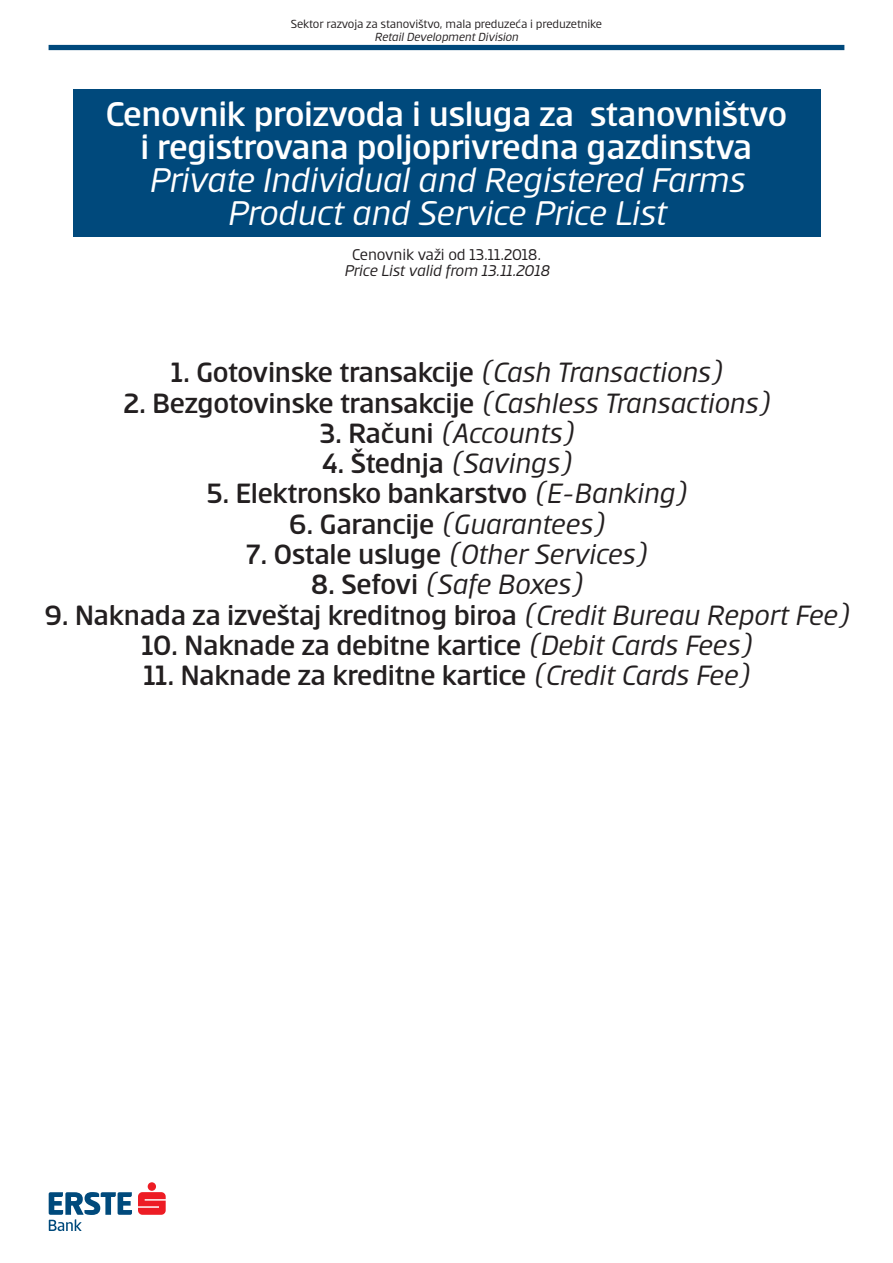
<style>
.page{position:relative;width:893px;height:1263px;background:#fff}
.page>*{position:absolute;margin:0;border:0;box-sizing:border-box;transform-origin:0 0}
.t1{font:500 37.2px/33px "Erste";letter-spacing:-.015em;color:#fff;text-align:center}
.t2{font:italic 37.2px/33px "Erste";letter-spacing:-.01em;color:#fff;text-align:center}
.t3{font:500 30.3px "Erste";letter-spacing:-.015em;color:#231f20}
.t4{font:italic 30.3px "Erste";letter-spacing:-.01em;color:#231f20}
.t5{font:italic 16.95px "Erste";letter-spacing:-.015em;color:#231f20}
.t6{font:16.95px "Erste";letter-spacing:-.01em;color:#231f20}
.t7{font:12.75px "Erste";letter-spacing:-.01em;color:#231f20}
.t8{font:italic 12.75px "Erste";letter-spacing:-.01em;color:#231f20}
.s1{font-weight:400;font-style:italic}
.s2{font-weight:500;font-style:normal}
</style>
<div class="page">
<div style="left:73px;top:90px;width:747px;height:147px;background:#00497c"></div>
<div style="left:49px;top:45px;width:795px;height:5px;background:#00497c"></div>
<svg style="left:49px;top:1192px;width:83px;height:39px"></svg>
<svg style="left:138px;top:1182px;width:28px;height:33px"></svg>
<p class="t7" style="left:291px;top:18px;width:313px">Sektor razvoja za stanovištvo, mala preduzeća i preduzetnike</p>
<p class="t8" style="left:375px;top:31px;width:145px">Retail Development Division</p>
<p class="t1" style="left:106px;top:100px;width:683px">Cenovnik proizvoda i usluga za stanovništvo i registrovana poljoprivredna gazdinstva</p>
<p class="t2" style="left:148px;top:166px;width:598px">Private Individual and Registered Farms<br>Product and Service Price List</p>
<p class="t6" style="left:352px;top:247px;width:190px">Cenovnik važi od 13.11.2018.</p>
<p class="t5" style="left:344px;top:264px;width:207px">Price List valid from 13.11.2018</p>
<p class="t3" style="left:171px;top:359px;width:552px">1. Gotovinske transakcije <span class="s1">(Cash Transactions)</span></p>
<p class="t3" style="left:124px;top:390px;width:647px">2. Bezgotovinske transakcije <span class="s1">(Cashless Transactions)</span></p>
<p class="t4" style="left:320px;top:420px;width:255px"><span class="s2">3. Računi</span> (Accounts)</p>
<p class="t3" style="left:322px;top:450px;width:251px">4. Štednja <span class="s1">(Savings)</span></p>
<p class="t3" style="left:207px;top:481px;width:481px">5. Elektronsko bankarstvo <span class="s1">(E-Banking)</span></p>
<p class="t4" style="left:289px;top:511px;width:317px"><span class="s2">6. Garancije</span> (Guarantees)</p>
<p class="t4" style="left:247px;top:541px;width:402px"><span class="s2">7. Ostale usluge</span> (Other Services)</p>
<p class="t4" style="left:311px;top:571px;width:273px"><span class="s2">8. Sefovi</span> (Safe Boxes)</p>
<p class="t3" style="left:44px;top:602px;width:806px">9. Naknada za izveštaj kreditnog biroa <span class="s1">(Credit Bureau Report Fee)</span></p>
<p class="t3" style="left:142px;top:632px;width:611px">10. Naknade za debitne kartice <span class="s1">(Debit Cards Fees)</span></p>
<p class="t3" style="left:144px;top:662px;width:607px">11. Naknade za kreditne kartice <span class="s1">(Credit Cards Fee)</span></p>
</div>
